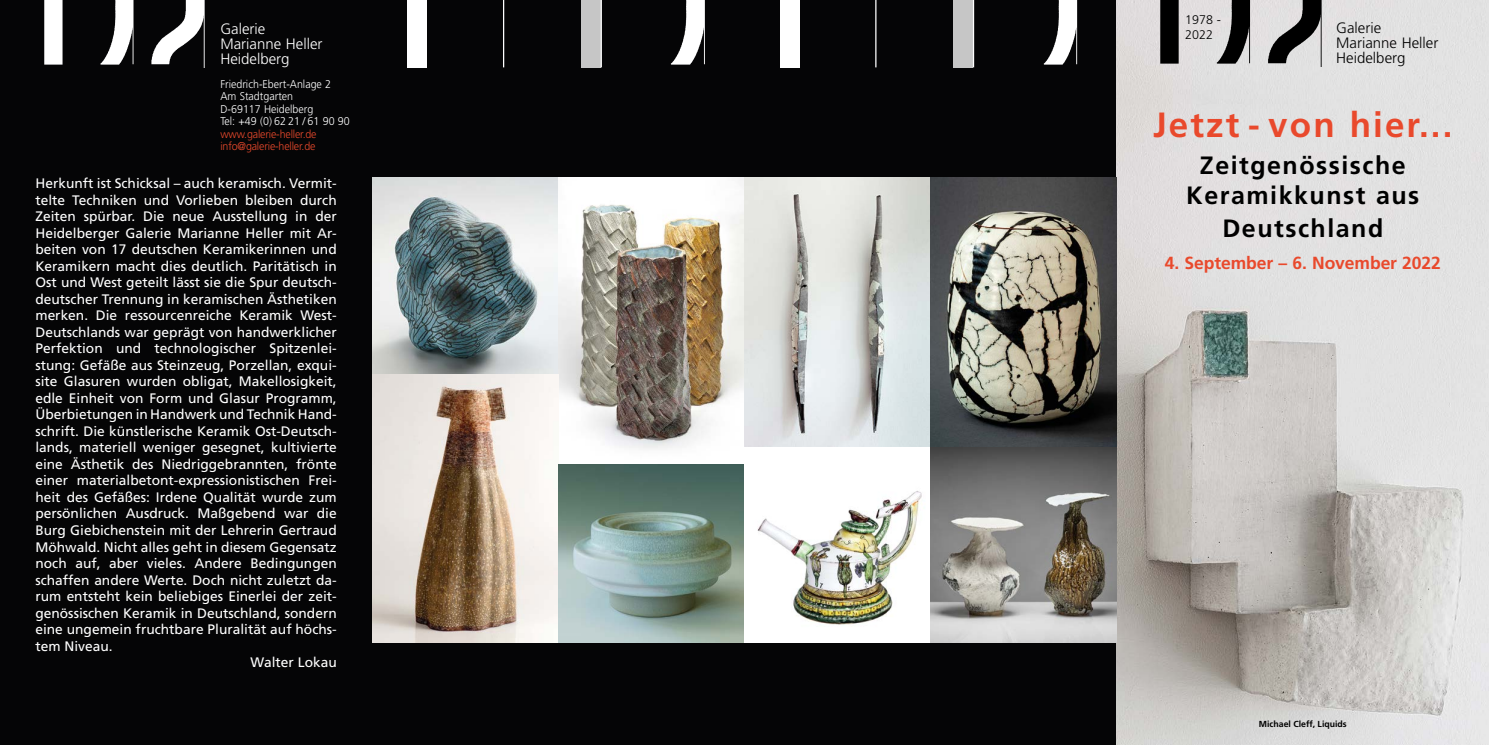
<style>
.page{position:relative;width:1489px;height:745px;background:#fff}
.page>*{position:absolute;margin:0;border:0;box-sizing:border-box;transform-origin:0 0}
.t1{font:700 35px "Frutiger";letter-spacing:.06em;color:#e9492c}
.t2{font:700 25px/30px "Frutiger";letter-spacing:.06em;color:#000;text-align:center}
.t3{font:700 17.5px "Frutiger";letter-spacing:-.005em;color:#e9492c}
.t4{font:300 15px/15px "Frutiger";color:#fff}
.t5{font:300 15px/15px "Frutiger";color:#000}
.t6{font:13.75px "Frutiger";color:#fff}
.t7{font:300 12.5px/15px "Frutiger";color:#000}
.t8{font:300 11.25px/12.5px "Frutiger";color:#fff;scale:.95 1}
.t9{font:300 11.25px/12.5px "Frutiger";letter-spacing:-.015em;color:#e9492c;scale:.95 1}
.t10{font:700 8.75px "Frutiger";color:#000}
</style>
<div class="page">
<div style="left:0;top:0;width:1116px;height:744px;background:#050506"></div>
<div style="left:407px;top:0;width:20px;height:67px;background:#fff"></div>
<hr style="left:503px;top:0;width:1px;height:67px;background:#fff">
<div style="left:581px;top:0;width:19px;height:67px;background:#c6c6c6"></div>
<hr style="left:600px;top:0;width:2px;height:67px;background:#fff">
<img style="left:670px;top:0;width:35px;height:65px">
<div style="left:780px;top:0;width:19px;height:67px;background:#fff"></div>
<hr style="left:875px;top:0;width:1px;height:67px;background:#fff">
<div style="left:953px;top:0;width:19px;height:67px;background:#c6c6c6"></div>
<hr style="left:972px;top:0;width:2px;height:67px;background:#fff">
<img style="left:1043px;top:0;width:35px;height:65px">
<img style="left:1116px;top:0;width:372px;height:744px">
<img style="left:44px;top:0;width:161px;height:67px">
<img style="left:1157px;top:0;width:167px;height:66px">
<img style="left:372px;top:177px;width:186px;height:197px">
<img style="left:558px;top:177px;width:186px;height:287px">
<img style="left:372px;top:374px;width:186px;height:267px">
<img style="left:558px;top:464px;width:186px;height:177px">
<img style="left:744px;top:177px;width:372px;height:269px">
<div style="left:744px;top:446px;width:186px;height:195px;background:#fff"></div>
<img style="left:757px;top:491px;width:165px;height:134px">
<img style="left:930px;top:446px;width:186px;height:195px">
<p class="t4" style="left:220px;top:21px;width:104px">Galerie<br>Marianne Heller<br>Heidelberg</p>
<p class="t8" style="left:220px;top:78px;width:138px">Friedrich-Ebert-Anlage 2<br>Am Stadtgarten<br>D-69117 Heidelberg<br>Tel: +49 (0) 62 21 / 61 90 90</p>
<p class="t9" style="left:220px;top:127px;width:103px">www.galerie-heller.de info@galerie-heller.de</p>
<p class="t6" style="left:35px;top:175px;width:303px">Herkunft ist Schicksal – auch keramisch. Vermit-</p>
<p class="t6" style="left:35px;top:192px;width:303px">telte Techniken und Vorlieben bleiben durch</p>
<p class="t6" style="left:35px;top:208px;width:303px">Zeiten spürbar. Die neue Ausstellung in der</p>
<p class="t6" style="left:35px;top:225px;width:303px">Heidelberger Galerie Marianne Heller mit Ar-</p>
<p class="t6" style="left:35px;top:241px;width:303px">beiten von 17 deutschen Keramikerinnen und</p>
<p class="t6" style="left:35px;top:258px;width:303px">Keramikern macht dies deutlich. Paritätisch in</p>
<p class="t6" style="left:35px;top:274px;width:303px">Ost und West geteilt lässt sie die Spur deutsch-</p>
<p class="t6" style="left:35px;top:291px;width:303px">deutscher Trennung in keramischen Ästhetiken</p>
<p class="t6" style="left:35px;top:307px;width:303px">merken. Die ressourcenreiche Keramik West-</p>
<p class="t6" style="left:35px;top:324px;width:303px">Deutschlands war geprägt von handwerklicher</p>
<p class="t6" style="left:35px;top:340px;width:303px">Perfektion und technologischer Spitzenlei-</p>
<p class="t6" style="left:35px;top:357px;width:303px">stung: Gefäße aus Steinzeug, Porzellan, exqui-</p>
<p class="t6" style="left:35px;top:373px;width:303px">site Glasuren wurden obligat, Makellosigkeit,</p>
<p class="t6" style="left:35px;top:390px;width:303px">edle Einheit von Form und Glasur Programm,</p>
<p class="t6" style="left:35px;top:406px;width:303px">Überbietungen in Handwerk und Technik Hand-</p>
<p class="t6" style="left:35px;top:423px;width:303px">schrift. Die künstlerische Keramik Ost-Deutsch-</p>
<p class="t6" style="left:35px;top:439px;width:303px">lands, materiell weniger gesegnet, kultivierte</p>
<p class="t6" style="left:35px;top:456px;width:303px">eine Ästhetik des Niedriggebrannten, frönte</p>
<p class="t6" style="left:35px;top:472px;width:303px">einer materialbetont-expressionistischen Frei-</p>
<p class="t6" style="left:35px;top:489px;width:303px">heit des Gefäßes: Irdene Qualität wurde zum</p>
<p class="t6" style="left:35px;top:505px;width:303px">persönlichen Ausdruck. Maßgebend war die</p>
<p class="t6" style="left:35px;top:522px;width:303px">Burg Giebichenstein mit der Lehrerin Gertraud</p>
<p class="t6" style="left:35px;top:538px;width:303px">Möhwald. Nicht alles geht in diesem Gegensatz</p>
<p class="t6" style="left:35px;top:555px;width:303px">noch auf, aber vieles. Andere Bedingungen</p>
<p class="t6" style="left:35px;top:571px;width:303px">schaffen andere Werte. Doch nicht zuletzt da-</p>
<p class="t6" style="left:35px;top:588px;width:303px">rum entsteht kein beliebiges Einerlei der zeit-</p>
<p class="t6" style="left:35px;top:604px;width:303px">genössischen Keramik in Deutschland, sondern</p>
<p class="t6" style="left:35px;top:621px;width:303px">eine ungemein fruchtbare Pluralität auf höchs-</p>
<p class="t6" style="left:35px;top:637px;width:79px">tem Niveau.</p>
<p class="t6" style="left:251px;top:654px;width:88px">Walter Lokau</p>
<p class="t7" style="left:1185px;top:12px;width:37px">1978 -<br>2022</p>
<p class="t5" style="left:1336px;top:20px;width:104px">Galerie<br>Marianne Heller<br>Heidelberg</p>
<h1 class="t1" style="left:1153px;top:104px;width:301px">Jetzt - von hier...</h1>
<h2 class="t2" style="left:1186px;top:150px;width:234px">Zeitgenössische<br>Keramikkunst aus</h2>
<h2 class="t2" style="left:1222px;top:213px;width:162px">Deutschland</h2>
<p class="t3" style="left:1164px;top:252px;width:278px">4. September – 6. November 2022</p>
<p class="t10" style="left:1258px;top:718px;width:89px">Michael Cleff, Liquids</p>
</div>
